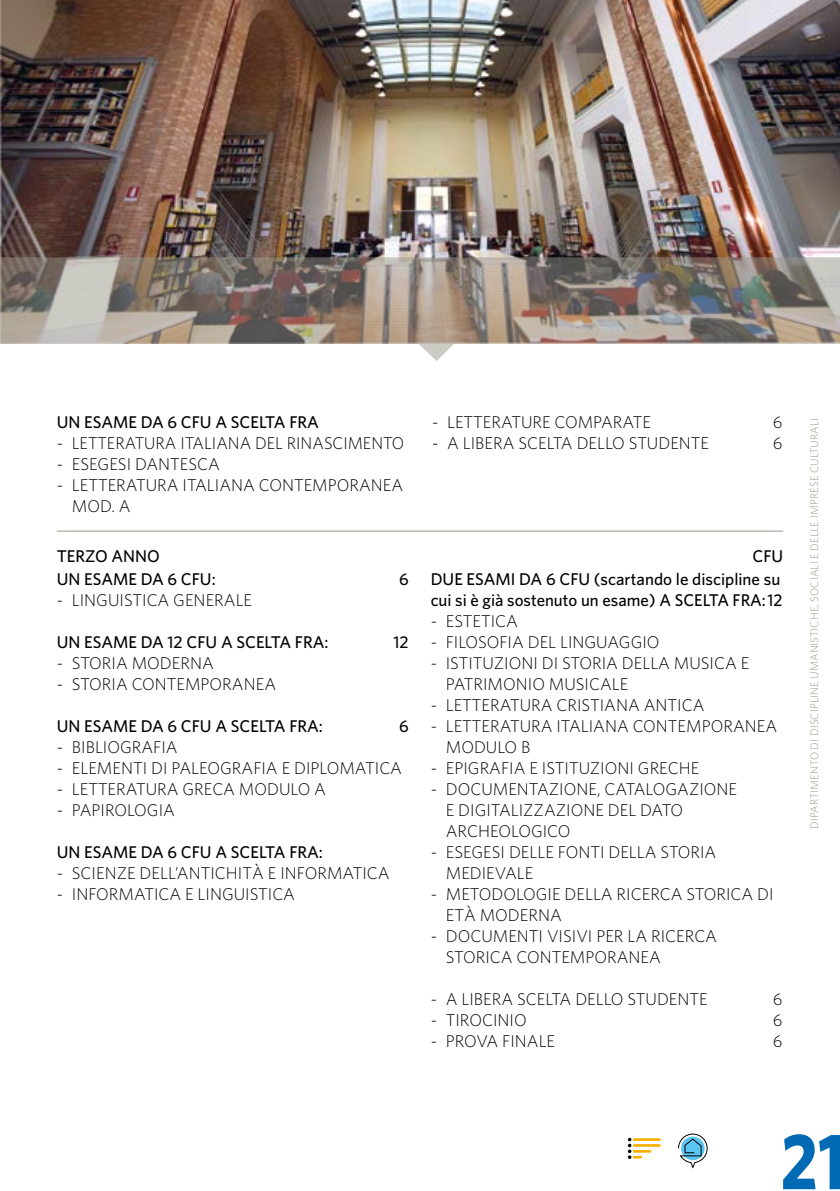
<style>
.page{position:relative;width:840px;height:1191px;background:#fff}
.page>*{position:absolute;margin:0;border:0;box-sizing:border-box;transform-origin:0 0}
.t1{font:700 80px "Whitney";color:#006ab4;scale:.85 1}
.t2{font:300 17px/21px "Whitney";color:#000}
.t3{font:500 17px/21px "Whitney";color:#000}
.t4{font:300 11px "Whitney";letter-spacing:.01em;color:#9a988a}
</style>
<div class="page">
<img style="left:0;top:0;width:839px;height:257px">
<svg style="left:0;top:257px;width:839px;height:104px"></svg>
<hr style="left:57px;top:530px;width:725px;height:1px;background:#9a988a">
<hr style="left:633px;top:1138px;width:26px;height:3px;background:#f9b000">
<hr style="left:633px;top:1144px;width:26px;height:2px;background:#f9b000">
<svg style="left:627px;top:1137px;width:22px;height:22px"></svg>
<svg style="left:678px;top:1133px;width:29px;height:36px"></svg>
<p class="t3" style="left:57px;top:411px;width:263px">UN ESAME DA 6 CFU A SCELTA FRA</p>
<p class="t2" style="left:57px;top:432px;width:349px">- LETTERATURA ITALIANA DEL RINASCIMENTO</p>
<p class="t2" style="left:57px;top:453px;width:164px">- ESEGESI DANTESCA</p>
<p class="t2" style="left:72px;top:474px;width:333px;text-indent:-15px">- LETTERATURA ITALIANA CONTEMPORANEA<br>MOD. A</p>
<p class="t2" style="left:432px;top:411px;width:220px">- LETTERATURE COMPARATE</p>
<p class="t2" style="left:772px;top:411px;width:11px">6</p>
<p class="t2" style="left:432px;top:432px;width:278px">- A LIBERA SCELTA DELLO STUDENTE</p>
<p class="t2" style="left:772px;top:432px;width:11px">6</p>
<p class="t3" style="left:57px;top:545px;width:104px">TERZO ANNO</p>
<p class="t3" style="left:752px;top:545px;width:32px">CFU</p>
<p class="t3" style="left:57px;top:568px;width:160px">UN ESAME DA 6 CFU:</p>
<p class="t3" style="left:399px;top:568px;width:11px">6</p>
<p class="t2" style="left:57px;top:589px;width:197px">- LINGUISTICA GENERALE</p>
<p class="t3" style="left:57px;top:631px;width:273px">UN ESAME DA 12 CFU A SCELTA FRA:</p>
<p class="t3" style="left:393px;top:631px;width:17px">12</p>
<p class="t2" style="left:57px;top:652px;width:158px">- STORIA MODERNA</p>
<p class="t2" style="left:57px;top:673px;width:221px">- STORIA CONTEMPORANEA</p>
<p class="t3" style="left:57px;top:715px;width:267px">UN ESAME DA 6 CFU A SCELTA FRA:</p>
<p class="t3" style="left:399px;top:715px;width:11px">6</p>
<p class="t2" style="left:57px;top:736px;width:122px">- BIBLIOGRAFIA</p>
<p class="t2" style="left:57px;top:757px;width:346px">- ELEMENTI DI PALEOGRAFIA E DIPLOMATICA</p>
<p class="t2" style="left:57px;top:778px;width:271px">- LETTERATURA GRECA MODULO A</p>
<p class="t2" style="left:57px;top:799px;width:120px">- PAPIROLOGIA</p>
<p class="t3" style="left:57px;top:841px;width:267px">UN ESAME DA 6 CFU A SCELTA FRA:</p>
<p class="t2" style="left:57px;top:862px;width:334px">- SCIENZE DELL’ANTICHITÀ E INFORMATICA</p>
<p class="t2" style="left:57px;top:883px;width:240px">- INFORMATICA E LINGUISTICA</p>
<p class="t3" style="left:430px;top:568px;width:353px">DUE ESAMI DA 6 CFU (scartando le discipline su cui si è già sostenuto un esame) A SCELTA FRA:12</p>
<p class="t2" style="left:430px;top:610px;width:89px">- ESTETICA</p>
<p class="t2" style="left:430px;top:631px;width:230px">- FILOSOFIA DEL LINGUAGGIO</p>
<p class="t2" style="left:445px;top:652px;width:305px;text-indent:-15px">- ISTITUZIONI DI STORIA DELLA MUSICA E<br>PATRIMONIO MUSICALE</p>
<p class="t2" style="left:430px;top:694px;width:275px">- LETTERATURA CRISTIANA ANTICA</p>
<p class="t2" style="left:445px;top:715px;width:333px;text-indent:-15px">- LETTERATURA ITALIANA CONTEMPORANEA<br>MODULO B</p>
<p class="t2" style="left:430px;top:757px;width:270px">- EPIGRAFIA E ISTITUZIONI GRECHE</p>
<p class="t2" style="left:445px;top:778px;width:293px;text-indent:-15px">- DOCUMENTAZIONE, CATALOGAZIONE<br>E DIGITALIZZAZIONE DEL DATO<br>ARCHEOLOGICO</p>
<p class="t2" style="left:445px;top:841px;width:272px;text-indent:-15px">- ESEGESI DELLE FONTI DELLA STORIA<br>MEDIEVALE</p>
<p class="t2" style="left:445px;top:883px;width:329px;text-indent:-15px">- METODOLOGIE DELLA RICERCA STORICA DI<br>ETÀ MODERNA</p>
<p class="t2" style="left:445px;top:925px;width:272px;text-indent:-15px">- DOCUMENTI VISIVI PER LA RICERCA<br>STORICA CONTEMPORANEA</p>
<p class="t2" style="left:430px;top:988px;width:278px">- A LIBERA SCELTA DELLO STUDENTE</p>
<p class="t2" style="left:772px;top:988px;width:11px">6</p>
<p class="t2" style="left:430px;top:1009px;width:97px">- TIROCINIO</p>
<p class="t2" style="left:772px;top:1009px;width:11px">6</p>
<p class="t2" style="left:430px;top:1030px;width:126px">- PROVA FINALE</p>
<p class="t2" style="left:772px;top:1030px;width:11px">6</p>
<p class="t4" style="left:807px;top:829px;width:412px;rotate:-90deg">DIPARTIMENTO DI DISCIPLINE UMANISTICHE, SOCIALI E DELLE IMPRESE CULTURALI</p>
<h1 class="t1" style="left:780px;top:1112px;width:78px">21</h1>
</div>
